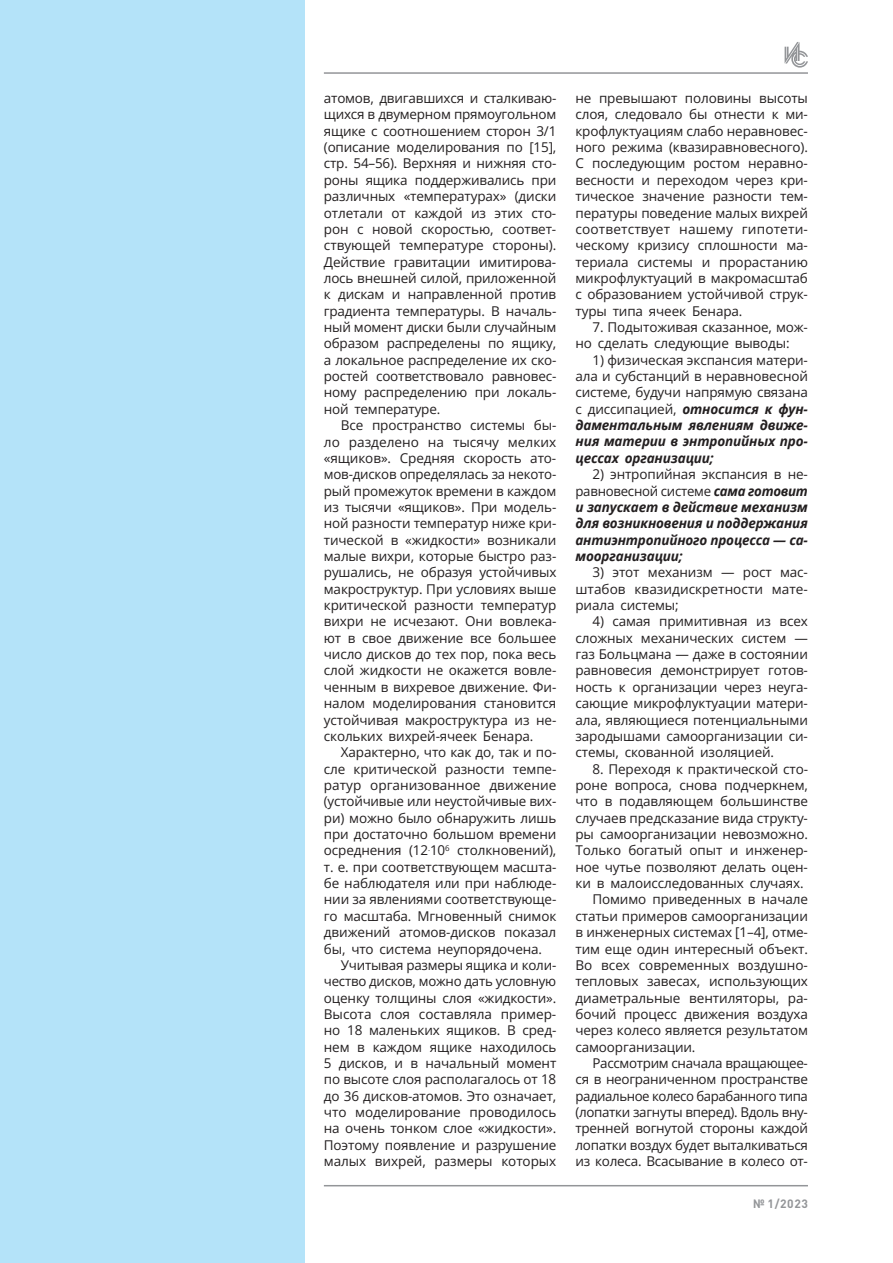
<style>
.page{position:relative;width:893px;height:1263px;background:#fff}
.page>*{position:absolute;margin:0;border:0;box-sizing:border-box;transform-origin:0 0}
.t1{font:13.5px/16.4px "Open Sans";letter-spacing:-.01em;color:#231f20;text-align:justify}
.t2{font:italic 700 13.5px/16.4px "Open Sans";letter-spacing:-.01em;color:#231f20;text-align:justify}
.t3{font:13.5px "Open Sans";letter-spacing:-.03em;color:#231f20}
.t4{font:700 12px "DIN Pro";color:#939598}
.s1{font-weight:700;font-style:italic}
.s2{font-weight:400;font-style:normal}
</style>
<div class="page">
<div style="left:0;top:0;width:305px;height:1263px;background:#b4e3f9"></div>
<svg style="left:785px;top:42px;width:23px;height:26px"></svg>
<hr style="left:324px;top:72px;width:484px;height:2px;background:#939598">
<hr style="left:324px;top:1185px;width:484px;height:1px;background:#939598">
<p class="t1" style="left:324px;top:90px;width:234px">атомов, двигавшихся и сталкиваю&shy;щихся в двумерном прямоугольном ящике с соотношением сторон 3/1 (описание моделирования по [15], стр. 54–56). Верхняя и нижняя сто&shy;роны ящика поддерживались при различных «температурах» (диски отлетали от каждой из этих сто&shy;рон с новой скоростью, соответ&shy;ствующей температуре стороны).<br>Действие гравитации имитирова&shy;лось внешней силой, приложенной к дискам и направленной против градиента температуры. В началь&shy;ный момент диски были случайным образом распределены по ящику, а локальное распределение их ско&shy;ростей соответствовало равновес&shy;ному распределению при локаль&shy;ной температуре.</p>
<p class="t1" style="left:324px;top:417px;width:234px;text-indent:17px">Все пространство системы бы&shy;ло разделено на тысячу мелких «ящиков». Средняя скорость ато&shy;мов-дисков определялась за некото&shy;рый промежуток времени в каждом из тысячи «ящиков». При модель&shy;ной разности температур ниже кри&shy;тической в «жидкости» возникали малые вихри, которые быстро раз&shy;рушались, не образуя устойчивых макроструктур. При условиях выше критической разности температур вихри не исчезают. Они вовлека&shy;ют в свое движение все большее число дисков до тех пор, пока весь слой жидкости не окажется вовле&shy;ченным в вихревое движение. Фи&shy;налом моделирования становится устойчивая макроструктура из не&shy;скольких вихрей-ячеек Бенара.</p>
<p class="t1" style="left:324px;top:744px;width:234px;text-indent:17px">Характерно, что как до, так и по&shy;сле критической разности темпе&shy;ратур организованное движение (устойчивые или неустойчивые вих&shy;ри) можно было обнаружить лишь при достаточно большом времени осреднения (12<sup>.</sup>10<sup>6</sup> столкновений), т. е. при соответствующем масшта&shy;бе наблюдателя или при наблюде&shy;нии за явлениями соответствующе&shy;го масштаба. Мгновенный снимок движений атомов-дисков показал бы, что система неупорядочена.</p>
<p class="t1" style="left:324px;top:956px;width:234px;text-indent:17px">Учитывая размеры ящика и коли&shy;чество дисков, можно дать условную оценку толщины слоя «жидкости».<br>Высота слоя составляла пример&shy;но 18 маленьких ящиков. В сред&shy;нем в каждом ящике находилось 5 дисков, и в начальный момент по высоте слоя располагалось от 18 до 36 дисков-атомов. Это означает, что моделирование проводилось на очень тонком слое «жидкости».<br>Поэтому появление и разрушение малых вихрей, размеры которых</p>
<p class="t1" style="left:575px;top:90px;width:234px">не превышают половины высоты слоя, следовало бы отнести к ми&shy;крофлуктуациям слабо неравновес&shy;ного режима (квазиравновесного).<br>С последующим ростом неравно&shy;весности и переходом через кри&shy;тическое значение разности тем&shy;пературы поведение малых вихрей соответствует нашему гипотети&shy;ческому кризису сплошности ма&shy;териала системы и прорастанию микрофлуктуаций в макромасштаб с образованием устойчивой струк&shy;туры типа ячеек Бенара.</p>
<p class="t1" style="left:575px;top:319px;width:234px;text-indent:17px">7. Подытоживая сказанное, мож&shy;но сделать следующие выводы:</p>
<p class="t1" style="left:575px;top:351px;width:234px;text-indent:17px">1) физическая экспансия матери&shy;ала и субстанций в неравновесной системе, будучи напрямую связана с диссипацией, <span class="s1">относится к фун&shy;даментальным явлениям движе&shy;ния материи в энтропийных про&shy;цессах организации;</span></p>
<p class="t2" style="left:575px;top:466px;width:234px;text-indent:17px"><span class="s2">2) энтропийная экспансия в не&shy;равновесной системе</span> сама готовит и запускает в действие механизм для возникновения и поддержания антиэнтропийного процесса — са&shy;моорганизации;</p>
<p class="t1" style="left:575px;top:564px;width:234px;text-indent:17px">3) этот механизм — рост мас&shy;штабов квазидискретности мате&shy;риала системы;</p>
<p class="t1" style="left:575px;top:613px;width:234px;text-indent:17px">4) самая примитивная из всех сложных механических систем — газ Больцмана — даже в состоянии равновесия демонстрирует готов&shy;ность к организации через неуга&shy;сающие микрофлуктуации матери&shy;ала, являющиеся потенциальными зародышами самоорганизации си&shy;стемы, скованной изоляцией.</p>
<p class="t1" style="left:592px;top:760px;width:217px">8. Переходя к практической сто-</p>
<p class="t1" style="left:575px;top:776px;width:234px">роне вопроса, снова подчеркнем,</p>
<p class="t1" style="left:575px;top:793px;width:234px">что в подавляющем большинстве</p>
<p class="t1" style="left:575px;top:809px;width:234px">случаев предсказание вида структу-</p>
<p class="t1" style="left:575px;top:826px;width:234px">ры самоорганизации невозможно.</p>
<p class="t1" style="left:575px;top:842px;width:234px">Только богатый опыт и инженер-</p>
<p class="t1" style="left:575px;top:858px;width:234px">ное чутье позволяют делать оцен-</p>
<p class="t1" style="left:575px;top:875px;width:230px">ки в малоисследованных случаях.</p>
<p class="t1" style="left:592px;top:891px;width:217px">Помимо приведенных в начале</p>
<p class="t1" style="left:575px;top:907px;width:234px">статьи примеров самоорганизации</p>
<p class="t1" style="left:575px;top:924px;width:234px">в инженерных системах [1–4], отме-</p>
<p class="t1" style="left:575px;top:940px;width:234px">тим еще один интересный объект.</p>
<p class="t1" style="left:575px;top:956px;width:234px">Во всех современных воздушно-</p>
<p class="t1" style="left:575px;top:973px;width:234px">тепловых завесах, использующих</p>
<p class="t1" style="left:575px;top:989px;width:234px">диаметральные вентиляторы, ра-</p>
<p class="t1" style="left:575px;top:1005px;width:234px">бочий процесс движения воздуха</p>
<p class="t1" style="left:575px;top:1022px;width:234px">через колесо является результатом</p>
<p class="t1" style="left:575px;top:1038px;width:122px">самоорганизации.</p>
<p class="t1" style="left:592px;top:1054px;width:217px">Рассмотрим сначала вращающее-</p>
<p class="t1" style="left:575px;top:1071px;width:234px">ся в неограниченном пространстве</p>
<p class="t3" style="left:575px;top:1086px;width:234px">радиальное колесо барабанного типа</p>
<p class="t1" style="left:575px;top:1104px;width:234px">(лопатки загнуты вперед). Вдоль вну-</p>
<p class="t1" style="left:575px;top:1120px;width:234px">тренней вогнутой стороны каждой</p>
<p class="t1" style="left:575px;top:1136px;width:234px">лопатки воздух будет выталкиваться</p>
<p class="t1" style="left:575px;top:1153px;width:234px">из колеса. Всасывание в колесо от-</p>
<p class="t4" style="left:753px;top:1193px;width:56px">№ 1/2023</p>
</div>
